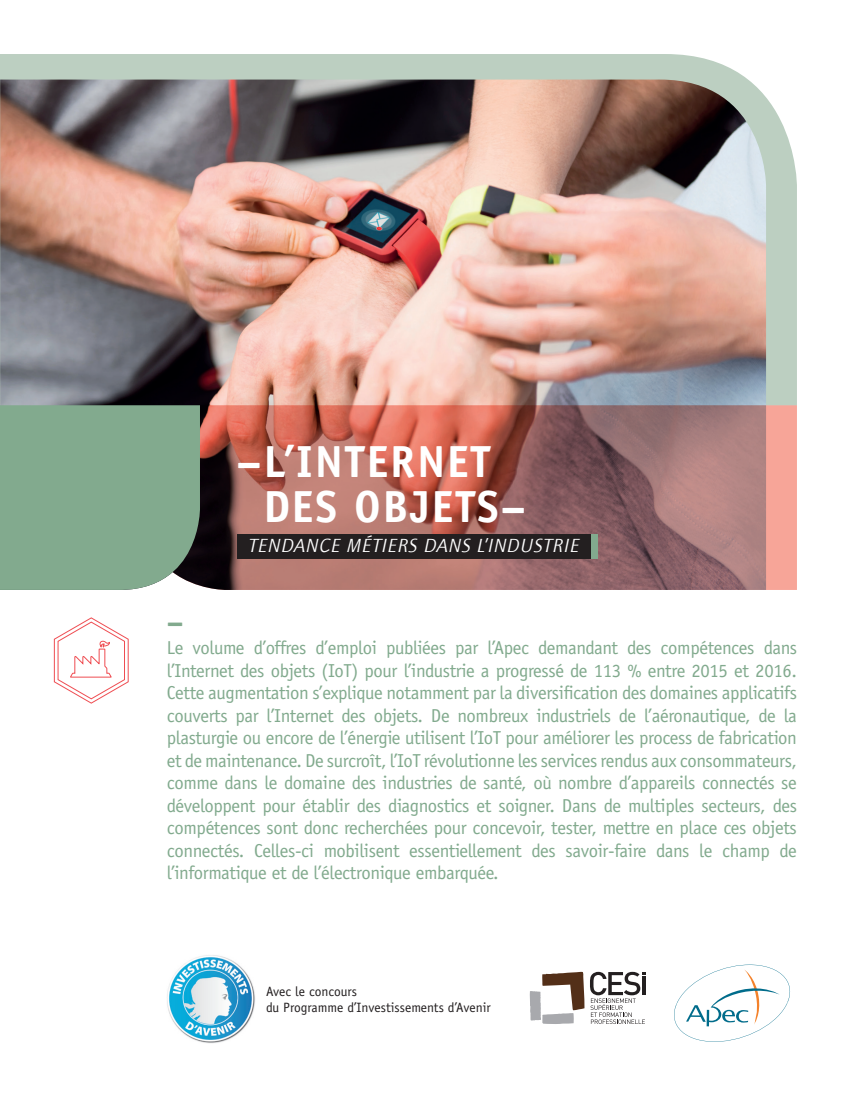
<style>
.page{position:relative;width:851px;height:1106px;background:#fff}
.page>*{position:absolute;margin:0;border:0;box-sizing:border-box;transform-origin:0 0}
.t1{font:700 45px/45px "Officina Sans";letter-spacing:.04em;color:#fff}
.t2{font:700 30px "Officina Sans Std";color:#82aa8e}
.t3{font:italic 19.5px "ITC Quay Sans Com";letter-spacing:.04em;color:#fff}
.t4{font:18.75px/22.5px "Officina Sans Std";letter-spacing:-.02em;color:#82aa8e;text-align:justify}
.t5{font:13.5px/16.2px "Officina Sans";color:#231f20}
</style>
<div class="page">
<svg style="left:0;top:54px;width:796px;height:351px;background:#c2d3c6"></svg>
<img style="left:0;top:80px;width:766px;height:325px">
<svg style="left:200px;top:405px;width:596px;height:185px;background:#a66a64"></svg>
<svg style="left:54px;top:617px;width:75px;height:87px"></svg>
<div style="left:236px;top:534px;width:355px;height:24px;background:#231f20"></div>
<div style="left:591px;top:534px;width:6px;height:24px;background:#82aa8e"></div>
<img style="left:167px;top:955px;width:88px;height:88px">
<svg style="left:674px;top:964px;width:116px;height:78px"></svg>
<svg style="left:529px;top:971px;width:55px;height:53px"></svg>
<svg style="left:590px;top:971px;width:55px;height:53px"></svg>
<div style="left:0;top:405px;width:200px;height:185px;background:#82aa8e"></div>
<h1 class="t1" style="left:263px;top:438px;width:264px;text-indent:-27px">–L’INTERNET<br>DES OBJETS–</h1>
<p class="t3" style="left:249px;top:534px;width:332px">TENDANCE MÉTIERS DANS L’INDUSTRIE</p>
<h2 class="t2" style="left:167px;top:603px;width:18px">–</h2>
<p class="t4" style="left:167px;top:636px;width:631px">Le volume d’offres d’emploi publiées par l’Apec demandant des compétences dans l’Internet des objets (IoT) pour l’industrie a progressé de 113 % entre 2015 et 2016.<br>Cette augmentation s’explique notamment par la diversification des domaines applicatifs couverts par l’Internet des objets. De nombreux industriels de l’aéronautique, de la plasturgie ou encore de l’énergie utilisent l’IoT pour améliorer les process de fabrication et de maintenance. De surcroît, l’IoT révolutionne les services rendus aux consommateurs, comme dans le domaine des industries de santé, où nombre d’appareils connectés se développent pour établir des diagnostics et soigner. Dans de multiples secteurs, des compétences sont donc recherchées pour concevoir, tester, mettre en place ces objets connectés. Celles-ci mobilisent essentiellement des savoir-faire dans le champ de l’informatique et de l’électronique embarquée.</p>
<p class="t5" style="left:266px;top:983px;width:226px">Avec le concours<br>du Programme d’Investissements d’Avenir</p>
</div>
